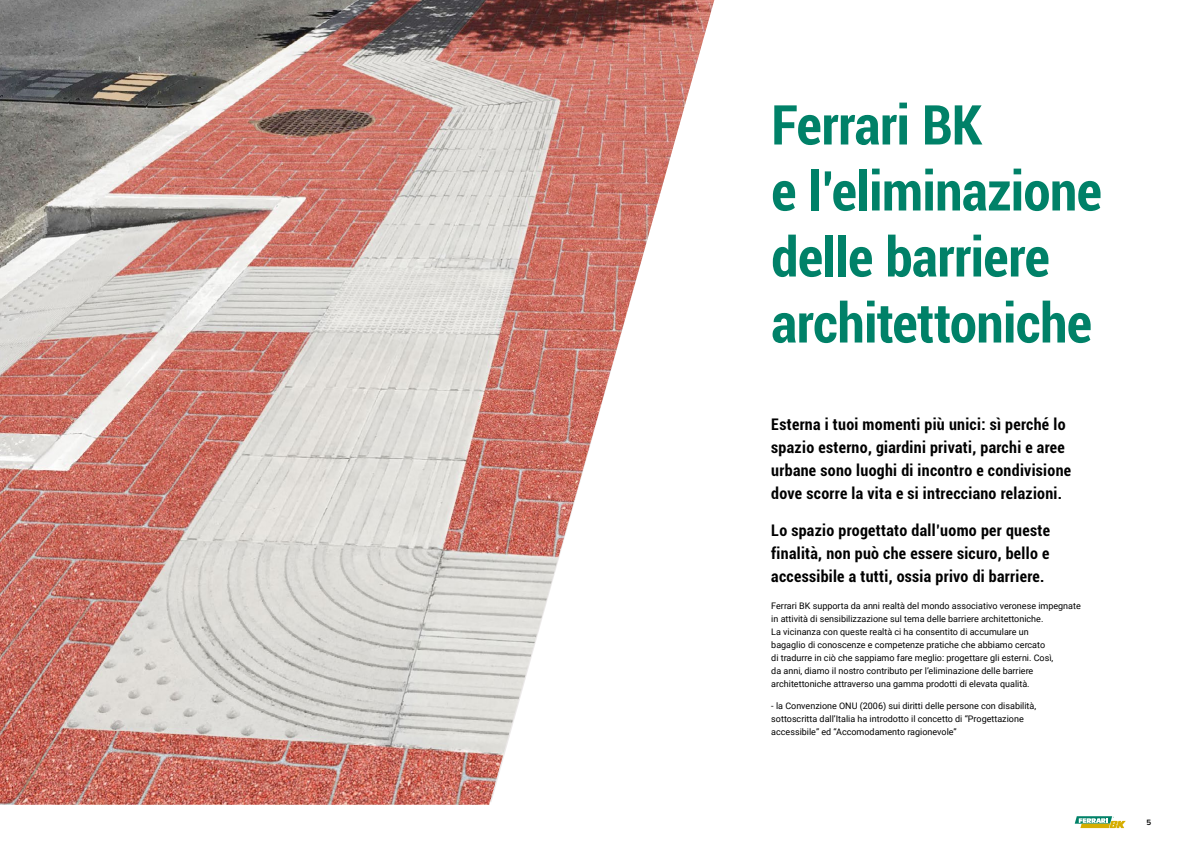
<style>
.page{position:relative;width:1191px;height:842px;background:#fff}
.page>*{position:absolute;margin:0;border:0;box-sizing:border-box;transform-origin:0 0}
.t1{font:700 condensed 55px/66px "Roboto";letter-spacing:-.01em;color:#008168}
.t2{font:700 condensed 16px/23px "Roboto";letter-spacing:.02em;color:#000}
.t3{font:9px/13px "Roboto";color:#000}
.t4{font:600 8px "Proxima Nova A";color:#000}
</style>
<div class="page">
<svg style="left:1074px;top:816px;width:51px;height:12px"></svg>
<img style="left:0;top:0;width:714px;height:805px">
<h1 class="t1" style="left:771px;top:90px;width:332px">Ferrari BK<br>e l’eliminazione delle barriere architettoniche</h1>
<h2 class="t2" style="left:771px;top:412px;width:301px">Esterna i tuoi momenti più unici: sì perché lo spazio esterno, giardini privati, parchi e aree urbane sono luoghi di incontro e condivisione dove scorre la vita e si intrecciano relazioni.</h2>
<h2 class="t2" style="left:771px;top:518px;width:280px;text-align:justify">Lo spazio progettato dall’uomo per queste finalità, non può che essere sicuro, bello e accessibile a tutti, ossia privo di barriere.</h2>
<p class="t3" style="left:771px;top:599px;width:311px">Ferrari BK supporta da anni realtà del mondo associativo veronese impegnate in attività di sensibilizzazione sul tema delle barriere architettoniche.<br>La vicinanza con queste realtà ci ha consentito di accumulare un<br>bagaglio di conoscenze e competenze pratiche che abbiamo cercato<br>di tradurre in ciò che sappiamo fare meglio: progettare gli esterni. Così,<br>da anni, diamo il nostro contributo per l’eliminazione delle barriere architettoniche attraverso una gamma prodotti di elevata qualità.</p>
<p class="t3" style="left:771px;top:698px;width:266px">- la Convenzione ONU (2006) sui diritti delle persone con disabilità, sottoscritta dall’Italia ha introdotto il concetto di “Progettazione accessibile” ed “Accomodamento ragionevole”</p>
<p class="t4" style="left:1146px;top:818px;width:6px">5</p>
</div>
